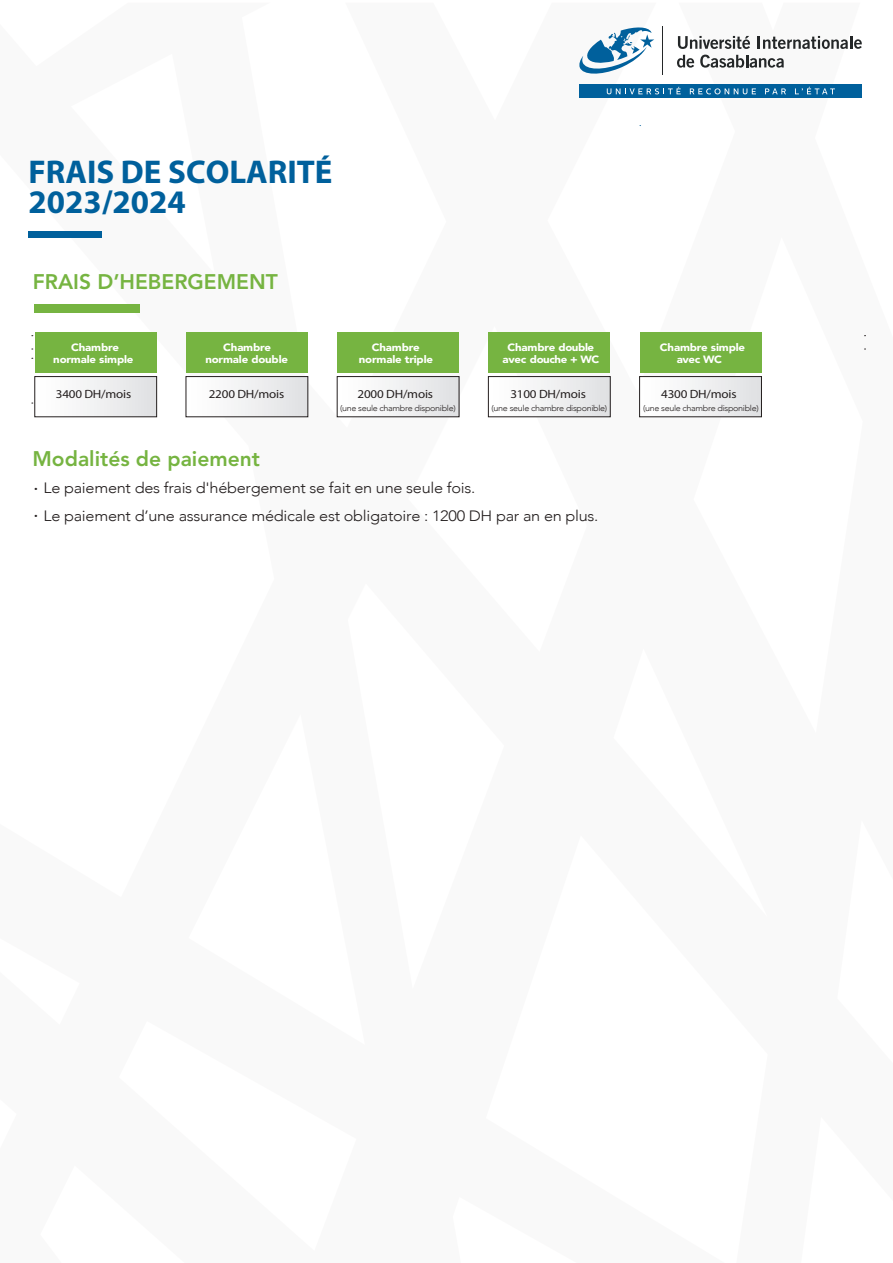
<style>
.page{position:relative;width:893px;height:1263px;background:#fff}
.page>*{position:absolute;margin:0;border:0;box-sizing:border-box;transform-origin:0 0}
.t1{font:700 33px/30.6px "Myriad Pro";color:#00609c}
.t2{font:800 21px "Avenir";color:#76b441}
.t3{font:300 15px/27.3px "Avenir";letter-spacing:-.02em;color:#241f1f;scale:1.09 1}
.t4{font:12px "Myriad Pro";letter-spacing:-.015em;color:#241f1f;scale:1.09 1}
.t5{font:900 10.5px/12px "Avenir";letter-spacing:-.015em;color:#fff;text-align:center;scale:1.09 1}
.t6{font:300 8.25px "Avenir";letter-spacing:-.035em;color:#241f1f;scale:1.09 1}
</style>
<div class="page">
<hr style="left:662px;top:26px;width:1px;height:49px;background:#242728">
<svg style="left:678px;top:36px;width:72px;height:13px"></svg>
<svg style="left:758px;top:36px;width:104px;height:13px"></svg>
<svg style="left:677px;top:55px;width:17px;height:13px"></svg>
<svg style="left:700px;top:55px;width:84px;height:13px"></svg>
<svg style="left:579px;top:27px;width:75px;height:47px"></svg>
<div style="left:579px;top:84px;width:283px;height:14px;background:#00609c"></div>
<svg style="left:607px;top:87px;width:74px;height:7px"></svg>
<svg style="left:690px;top:88px;width:66px;height:6px"></svg>
<svg style="left:765px;top:88px;width:21px;height:6px"></svg>
<svg style="left:795px;top:87px;width:40px;height:7px"></svg>
<div style="left:28px;top:231px;width:74px;height:7px;background:#00609c"></div>
<div style="left:34px;top:304px;width:106px;height:9px;background:#76b441"></div>
<div style="left:35px;top:333px;width:122px;height:40px;background:#76b441"></div>
<div style="left:186px;top:333px;width:122px;height:40px;background:#76b441"></div>
<div style="left:337px;top:333px;width:122px;height:40px;background:#76b441"></div>
<div style="left:488px;top:333px;width:122px;height:40px;background:#76b441"></div>
<div style="left:640px;top:333px;width:121px;height:40px;background:#76b441"></div>
<div style="left:35px;top:377px;width:122px;height:40px;background:linear-gradient(to right,#fff,#e0e1e3)"></div>
<div style="left:35px;top:376px;width:122px;height:41px;border:1px solid #241f1f"></div>
<div style="left:186px;top:377px;width:122px;height:40px;background:linear-gradient(to right,#fff,#e0e1e3)"></div>
<div style="left:186px;top:376px;width:122px;height:41px;border:1px solid #241f1f"></div>
<div style="left:337px;top:377px;width:122px;height:40px;background:linear-gradient(to right,#fff,#e0e1e3)"></div>
<div style="left:337px;top:376px;width:122px;height:41px;border:1px solid #241f1f"></div>
<div style="left:488px;top:377px;width:122px;height:40px;background:linear-gradient(to right,#fff,#e1e2e4)"></div>
<div style="left:488px;top:376px;width:122px;height:41px;border:1px solid #241f1f"></div>
<div style="left:640px;top:377px;width:121px;height:40px;background:linear-gradient(to right,#fff,#e0e1e3)"></div>
<div style="left:639px;top:376px;width:123px;height:41px;border:1px solid #241f1f"></div>
<h1 class="t1" style="left:28px;top:155px;width:306px">FRAIS DE SCOLARITÉ<br>2023/2024</h1>
<h2 class="t2" style="left:33px;top:266px;width:246px">FRAIS D’HEBERGEMENT</h2>
<p class="t5" style="left:53px;top:342px;width:75px">Chambre normale simple</p>
<p class="t5" style="left:205px;top:342px;width:77px">Chambre normale double</p>
<p class="t5" style="left:359px;top:342px;width:70px">Chambre normale triple</p>
<p class="t5" style="left:503px;top:341px;width:90px">Chambre double avec douche + WC</p>
<p class="t5" style="left:660px;top:342px;width:80px">Chambre simple avec WC</p>
<p class="t4" style="left:56px;top:387px;width:71px">3400 DH/mois</p>
<p class="t4" style="left:209px;top:387px;width:71px">2200 DH/mois</p>
<p class="t4" style="left:358px;top:387px;width:71px">2000 DH/mois</p>
<p class="t6" style="left:340px;top:404px;width:108px">(une seule chambre disponible)</p>
<p class="t6" style="left:492px;top:404px;width:108px">(une seule chambre disponible)</p>
<p class="t6" style="left:643px;top:404px;width:108px">(une seule chambre disponible)</p>
<p class="t4" style="left:510px;top:387px;width:71px">3100 DH/mois</p>
<p class="t4" style="left:661px;top:387px;width:71px">4300 DH/mois</p>
<h2 class="t2" style="left:33px;top:443px;width:229px">Modalités de paiement</h2>
<p class="t3" style="left:33px;top:475px;width:520px"><sup>.</sup> Le paiement des frais d'hébergement se fait en une seule fois.<br><sup>.</sup> Le paiement d’une assurance médicale est obligatoire : 1200 DH par an en plus.</p>
</div>
